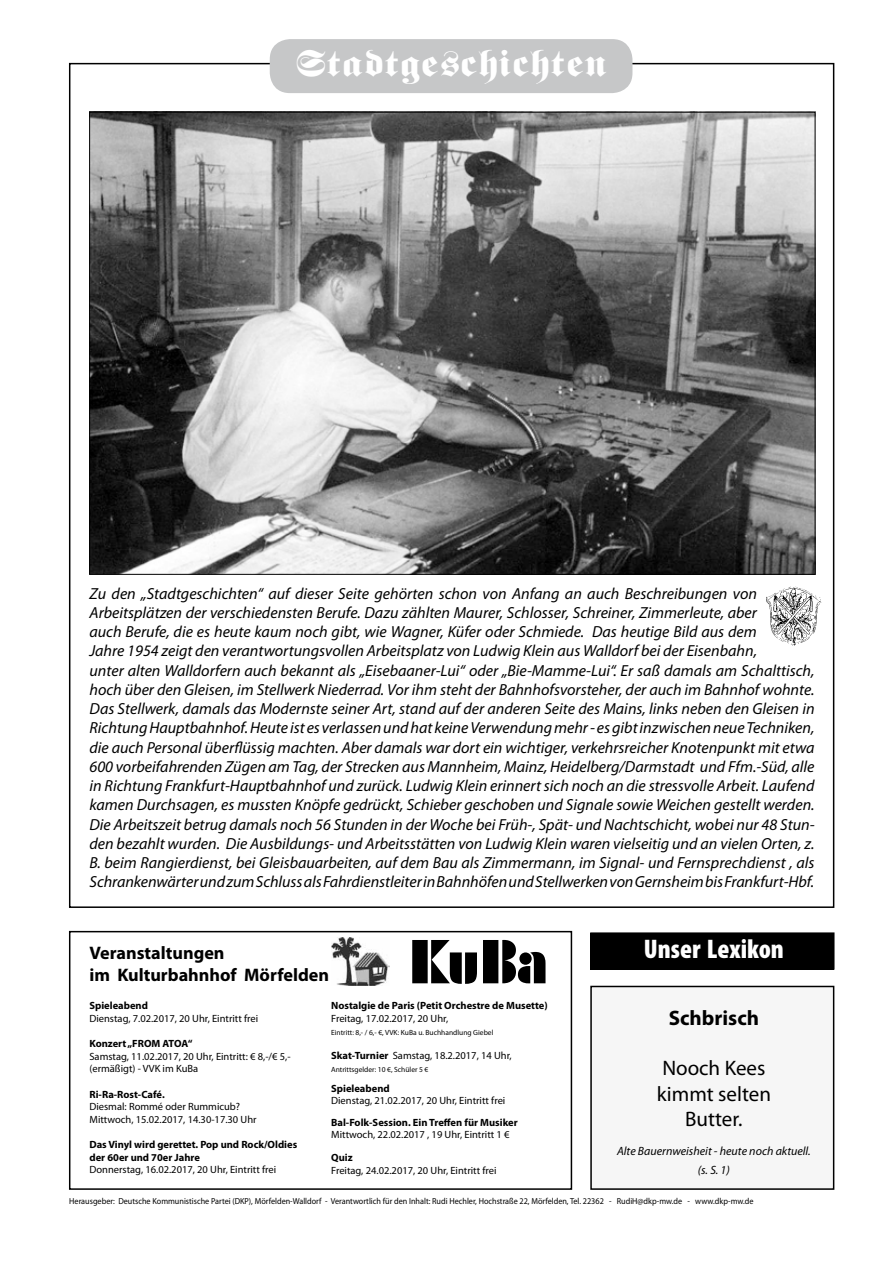
<style>
.page{position:relative;width:893px;height:1263px;background:#fff}
.page>*{position:absolute;margin:0;border:0;box-sizing:border-box;transform-origin:0 0}
.t1{font:60px "Futura Black BT";color:#000}
.t2{font:42.9px "Berliner Regular Swfte";color:#fff}
.t3{font:900 condensed 27px "Myriad Pro";color:#fff}
.t4{font:21px/25.2px "Myriad Pro";color:#000;text-align:center}
.t5{font:700 21px "Myriad Pro";color:#000}
.t6{font:700 18.15px/21.8px "Myriad Pro";color:#000}
.t7{font:italic 16.05px/19.2px "Myriad Pro";color:#000}
.t8{font:italic 12px/19.2px "Myriad Pro";color:#000;text-align:center}
.t9{font:10.5px/12.6px "Myriad Pro";color:#000}
.t10{font:700 10.5px/12.6px "Myriad Pro";color:#000}
.t11{font:8.7px "Myriad Pro";color:#000;scale:.94 1}
.t12{font:7.5px "Myriad Pro";color:#000}
.s1{font-weight:700}
</style>
<div class="page">
<img style="left:89px;top:114px;width:726px;height:461px">
<div style="left:591px;top:933px;width:243px;height:36px;background:#000"></div>
<div style="left:590px;top:932px;width:244px;height:37px;border:1px solid #000"></div>
<div style="left:270px;top:39px;width:362px;height:54px;background:#c6c7c8;border-radius:20px"></div>
<img style="left:767px;top:586px;width:54px;height:59px">
<img style="left:331px;top:937px;width:59px;height:48px">
<div style="left:69px;top:931px;width:503px;height:259px;border:2px solid #000"></div>
<div style="left:591px;top:986px;width:243px;height:203px;background:#f6f6f6"></div>
<div style="left:590px;top:986px;width:244px;height:204px;border:2px solid #000"></div>
<h2 class="t2" style="left:295px;top:42px;width:314px">Stadtgeschichten</h2>
<p class="t7" style="left:89px;top:583px;width:727px">Zu den „Stadtgeschichten“ auf dieser Seite gehörten schon von Anfang an auch Beschreibungen von Arbeitsplätzen der verschiedensten Berufe. Dazu zählten Maurer, Schlosser, Schreiner, Zimmerleute, aber<br>auch Berufe, die es heute kaum noch gibt, wie Wagner, Küfer oder Schmiede. Das heutige Bild aus dem<br>Jahre 1954 zeigt den verantwortungsvollen Arbeitsplatz von Ludwig Klein aus Walldorf bei der Eisenbahn,<br>unter alten Walldorfern auch bekannt als „Eisebaaner-Lui“ oder „Bie-Mamme-Lui“. Er saß damals am Schalttisch, hoch über den Gleisen, im Stellwerk Niederrad. Vor ihm steht der Bahnhofsvorsteher, der auch im Bahnhof wohnte.<br>Das Stellwerk, damals das Modernste seiner Art, stand auf der anderen Seite des Mains, links neben den Gleisen in Richtung Hauptbahnhof. Heute ist es verlassen und hat keine Verwendung mehr - es gibt inzwischen neue Techniken, die auch Personal überflüssig machten. Aber damals war dort ein wichtiger, verkehrsreicher Knotenpunkt mit etwa 600 vorbeifahrenden Zügen am Tag, der Strecken aus Mannheim, Mainz, Heidelberg/Darmstadt und Ffm.-Süd, alle in Richtung Frankfurt-Hauptbahnhof und zurück. Ludwig Klein erinnert sich noch an die stressvolle Arbeit. Laufend kamen Durchsagen, es mussten Knöpfe gedrückt, Schieber geschoben und Signale sowie Weichen gestellt werden.<br>Die Arbeitszeit betrug damals noch 56 Stunden in der Woche bei Früh-, Spät- und Nachtschicht, wobei nur 48 Stun&shy;den bezahlt wurden. Die Ausbildungs- und Arbeitsstätten von Ludwig Klein waren vielseitig und an vielen Orten, z.<br>B. beim Rangierdienst, bei Gleisbauarbeiten, auf dem Bau als Zimmermann, im Signal- und Fernsprechdienst , als Schrankenwärter und zum Schluss als Fahrdienstleiter in Bahnhöfen und Stellwerken von Gernsheim bis Frankfurt-Hbf.</p>
<p class="t6" style="left:89px;top:942px;width:241px">Veranstaltungen<br>im Kulturbahnhof Mörfelden</p>
<h1 class="t1" style="left:410px;top:926px;width:139px">KuBa</h1>
<p class="t10" style="left:89px;top:999px;width:60px">Spieleabend</p>
<p class="t9" style="left:89px;top:1012px;width:170px">Dienstag, 7.02.2017, 20 Uhr, Eintritt frei</p>
<p class="t10" style="left:89px;top:1037px;width:105px">Konzert „FROM ATOA“</p>
<p class="t9" style="left:89px;top:1050px;width:203px">Samstag, 11.02.2017, 20 Uhr, Eintritt: € 8,-/€ 5,- (ermäßigt) - VVK im KuBa</p>
<p class="t10" style="left:89px;top:1087px;width:77px">Ri-Ra-Rost-Café.</p>
<p class="t9" style="left:89px;top:1100px;width:169px">Diesmal: Rommé oder Rummicub?<br>Mittwoch, 15.02.2017, 14.30-17.30 Uhr</p>
<p class="t10" style="left:89px;top:1138px;width:209px">Das Vinyl wird gerettet. Pop und Rock/Oldies der 60er und 70er Jahre</p>
<p class="t9" style="left:89px;top:1163px;width:188px">Donnerstag, 16.02.2017, 20 Uhr, Eintritt frei</p>
<p class="t10" style="left:331px;top:999px;width:218px">Nostalgie de Paris (Petit Orchestre de Musette)</p>
<p class="t9" style="left:331px;top:1012px;width:119px">Freitag, 17.02.2017, 20 Uhr,</p>
<p class="t12" style="left:331px;top:1027px;width:164px">Eintritt: 8,- / 6,- €, VVK: KuBa u. Buchhandlung Giebel</p>
<p class="t9" style="left:331px;top:1049px;width:182px"><span class="s1">Skat-Turnier</span> Samstag, 18.2.2017, 14 Uhr,</p>
<p class="t12" style="left:331px;top:1064px;width:99px">Antrittsgelder: 10 €, Schüler 5 €</p>
<p class="t10" style="left:331px;top:1081px;width:60px">Spieleabend</p>
<p class="t9" style="left:331px;top:1094px;width:176px">Dienstag, 21.02.2017, 20 Uhr, Eintritt frei</p>
<p class="t10" style="left:331px;top:1115px;width:188px">Bal-Folk-Session. Ein Treffen für Musiker</p>
<p class="t9" style="left:331px;top:1128px;width:180px">Mittwoch, 22.02.2017 , 19 Uhr, Eintritt 1 €</p>
<p class="t10" style="left:331px;top:1151px;width:23px">Quiz</p>
<p class="t9" style="left:331px;top:1164px;width:167px">Freitag, 24.02.2017, 20 Uhr, Eintritt frei</p>
<h3 class="t3" style="left:644px;top:934px;width:141px">Unser Lexikon</h3>
<h3 class="t5" style="left:669px;top:1004px;width:92px">Schbrisch</h3>
<h3 class="t4" style="left:657px;top:1055px;width:116px">Nooch Kees kimmt selten<br>Butter.</h3>
<p class="t8" style="left:617px;top:1141px;width:195px">Alte Bauernweisheit - heute noch aktuell. (s. S. 1)</p>
<p class="t11" style="left:69px;top:1196px;width:729px">Herausgeber: Deutsche Kommunistische Partei (DKP), Mörfelden-Walldorf - Verantwortlich für den Inhalt: Rudi Hechler, Hochstraße 22, Mörfelden, Tel. 22362 - RudiH@dkp-mw.de - www.dkp-mw.de</p>
</div>
